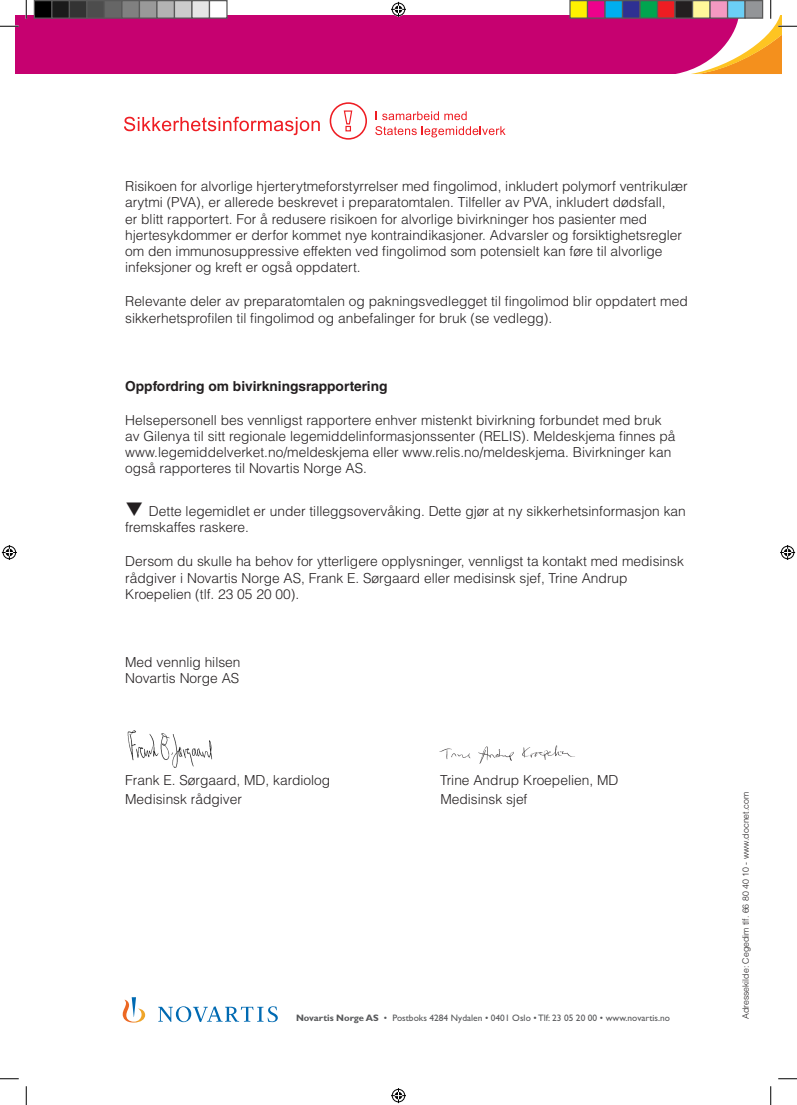
<style>
.page{position:relative;width:797px;height:1105px;background:#fff}
.page>*{position:absolute;margin:0;border:0;box-sizing:border-box;transform-origin:0 0}
.Body_Copy{font:300 13.75px/16.2px "Helvetica LT Std";color:#231f20}
.Body_Copy-2{font:700 13.75px "Helvetica LT Std";color:#231f20}
.t1{font:9.38px "Gill Sans Std";color:#57585a}
.t2{font:700 9.38px "Gill Sans Std";color:#57585a}
.t3{font:300 8.75px "Helvetica LT Std";color:#231f20}
</style>
<div class="page">
<div style="left:16px;top:16px;width:674px;height:58px;background:#c60170"></div>
<img style="left:127px;top:730px;width:86px;height:38px">
<img style="left:439px;top:745px;width:136px;height:19px">
<svg style="left:124px;top:117px;width:196px;height:18px"></svg>
<svg style="left:376px;top:111px;width:90px;height:9px"></svg>
<svg style="left:375px;top:126px;width:130px;height:11px"></svg>
<div style="left:329px;top:102px;width:38px;height:38px;border:2px solid #ee1d23;border-radius:50%"></div>
<svg style="left:343px;top:110px;width:10px;height:21px"></svg>
<svg style="left:123px;top:997px;width:155px;height:25px"></svg>
<svg style="left:0;top:25px;width:19px;height:2px"></svg>
<svg style="left:0;top:1078px;width:19px;height:1px"></svg>
<svg style="left:778px;top:1078px;width:19px;height:1px"></svg>
<svg style="left:25px;top:0;width:2px;height:19px"></svg>
<svg style="left:25px;top:1086px;width:2px;height:19px"></svg>
<svg style="left:690px;top:0;width:107px;height:74px"></svg>
<svg style="left:770px;top:1086px;width:1px;height:19px"></svg>
<svg style="left:391px;top:2px;width:15px;height:15px"></svg>
<svg style="left:391px;top:1088px;width:15px;height:15px"></svg>
<svg style="left:2px;top:545px;width:15px;height:15px"></svg>
<svg style="left:780px;top:545px;width:15px;height:15px"></svg>
<div style="left:34px;top:1px;width:18px;height:17px;background:#000"></div>
<div style="left:34px;top:0;width:18px;height:19px;border:1px solid #595959"></div>
<div style="left:52px;top:1px;width:17px;height:17px;background:#1a1a1a"></div>
<div style="left:51px;top:0;width:19px;height:19px;border:1px solid #595959"></div>
<div style="left:69px;top:1px;width:18px;height:17px;background:#333"></div>
<div style="left:69px;top:0;width:19px;height:19px;border:1px solid #595959"></div>
<div style="left:87px;top:1px;width:17px;height:17px;background:#4d4d4d"></div>
<div style="left:86px;top:0;width:19px;height:19px;border:1px solid #595959"></div>
<div style="left:104px;top:1px;width:18px;height:17px;background:#666"></div>
<div style="left:104px;top:0;width:18px;height:19px;border:1px solid #595959"></div>
<div style="left:122px;top:1px;width:17px;height:17px;background:#808080"></div>
<div style="left:121px;top:0;width:19px;height:19px;border:1px solid #595959"></div>
<div style="left:139px;top:1px;width:18px;height:17px;background:#999"></div>
<div style="left:139px;top:0;width:19px;height:19px;border:1px solid #595959"></div>
<div style="left:157px;top:1px;width:17px;height:17px;background:#b3b3b3"></div>
<div style="left:156px;top:0;width:19px;height:19px;border:1px solid #595959"></div>
<div style="left:174px;top:1px;width:18px;height:17px;background:#ccc"></div>
<div style="left:174px;top:0;width:18px;height:19px;border:1px solid #595959"></div>
<div style="left:192px;top:1px;width:17px;height:17px;background:#e6e6e6"></div>
<div style="left:191px;top:0;width:19px;height:19px;border:1px solid #595959"></div>
<div style="left:209px;top:1px;width:18px;height:17px;background:#fff"></div>
<div style="left:209px;top:0;width:19px;height:19px;border:1px solid #595959"></div>
<div style="left:570px;top:1px;width:17px;height:17px;background:#fff101"></div>
<div style="left:569px;top:0;width:19px;height:19px;border:1px solid #595959"></div>
<div style="left:587px;top:1px;width:18px;height:17px;background:#ed028c"></div>
<div style="left:587px;top:0;width:18px;height:19px;border:1px solid #595959"></div>
<div style="left:605px;top:1px;width:17px;height:17px;background:#00aeef"></div>
<div style="left:604px;top:0;width:19px;height:19px;border:1px solid #595959"></div>
<div style="left:622px;top:1px;width:18px;height:17px;background:#2e3092"></div>
<div style="left:622px;top:0;width:18px;height:19px;border:1px solid #595959"></div>
<div style="left:640px;top:1px;width:17px;height:17px;background:#00a54f"></div>
<div style="left:639px;top:0;width:19px;height:19px;border:1px solid #595959"></div>
<div style="left:657px;top:1px;width:18px;height:17px;background:#ee1d23"></div>
<div style="left:657px;top:0;width:18px;height:19px;border:1px solid #595959"></div>
<div style="left:675px;top:1px;width:17px;height:17px;background:#231f20"></div>
<div style="left:674px;top:0;width:19px;height:19px;border:1px solid #595959"></div>
<div style="left:692px;top:1px;width:18px;height:17px;background:#fff79a"></div>
<div style="left:692px;top:0;width:18px;height:19px;border:1px solid #595959"></div>
<div style="left:710px;top:1px;width:17px;height:17px;background:#f499c2"></div>
<div style="left:709px;top:0;width:19px;height:19px;border:1px solid #595959"></div>
<div style="left:727px;top:1px;width:18px;height:17px;background:#6bcff6"></div>
<div style="left:727px;top:0;width:18px;height:19px;border:1px solid #595959"></div>
<div style="left:745px;top:1px;width:17px;height:17px;background:#939598"></div>
<div style="left:744px;top:0;width:19px;height:19px;border:1px solid #595959"></div>
<p class="Body_Copy" style="left:125px;top:178px;width:564px">Risikoen for alvorlige hjerterytmeforstyrrelser med fingolimod, inkludert polymorf ventrikulær arytmi (PVA), er allerede beskrevet i preparatomtalen. Tilfeller av PVA, inkludert dødsfall,<br>er blitt rapportert. For å redusere risikoen for alvorlige bivirkninger hos pasienter med hjertesykdommer er derfor kommet nye kontraindikasjoner. Advarsler og forsiktighetsregler om den immunosuppressive effekten ved fingolimod som potensielt kan føre til alvorlige infeksjoner og kreft er også oppdatert.</p>
<p class="Body_Copy" style="left:125px;top:293px;width:564px">Relevante deler av preparatomtalen og pakningsvedlegget til fingolimod blir oppdatert med sikkerhetsprofilen til fingolimod og anbefalinger for bruk (se vedlegg).</p>
<p class="Body_Copy-2" style="left:125px;top:377px;width:264px">Oppfordring om bivirkningsrapportering</p>
<p class="Body_Copy" style="left:125px;top:411px;width:552px">Helsepersonell bes vennligst rapportere enhver mistenkt bivirkning forbundet med bruk av Gilenya til sitt regionale legemiddelinformasjonssenter (RELIS). Meldeskjema finnes på www.legemiddelverket.no/meldeskjema eller www.relis.no/meldeskjema. Bivirkninger kan også rapporteres til Novartis Norge AS.</p>
<p class="Body_Copy" style="left:125px;top:503px;width:562px">❑ Dette legemidlet er under tilleggsovervåking. Dette gjør at ny sikkerhetsinformasjon kan fremskaffes raskere.</p>
<p class="Body_Copy" style="left:125px;top:553px;width:560px">Dersom du skulle ha behov for ytterligere opplysninger, vennligst ta kontakt med medisinsk rådgiver i Novartis Norge AS, Frank E. Sørgaard eller medisinsk sjef, Trine Andrup<br>Kroepelien (tlf. 23 05 20 00).</p>
<p class="Body_Copy" style="left:125px;top:653px;width:117px">Med vennlig hilsen<br>Novartis Norge AS</p>
<p class="Body_Copy" style="left:125px;top:772px;width:207px">Frank E. Sørgaard, MD, kardiolog</p>
<p class="Body_Copy" style="left:440px;top:772px;width:180px">Trine Andrup Kroepelien, MD</p>
<p class="Body_Copy" style="left:125px;top:790px;width:118px">Medisinsk rådgiver</p>
<p class="Body_Copy" style="left:440px;top:790px;width:89px">Medisinsk sjef</p>
<p class="t1" style="left:384px;top:1012px;width:287px">• Postboks 4284 Nydalen • 0401 Oslo • Tlf: 23 05 20 00 • www.novartis.no</p>
<p class="t2" style="left:296px;top:1012px;width:84px">Novartis Norge AS</p>
<p class="t3" style="left:740px;top:1019px;width:229px;rotate:-90deg">Adressekilde: Cegedim tlf. 66 80 40 10 - www.docnet.com</p>
</div>
